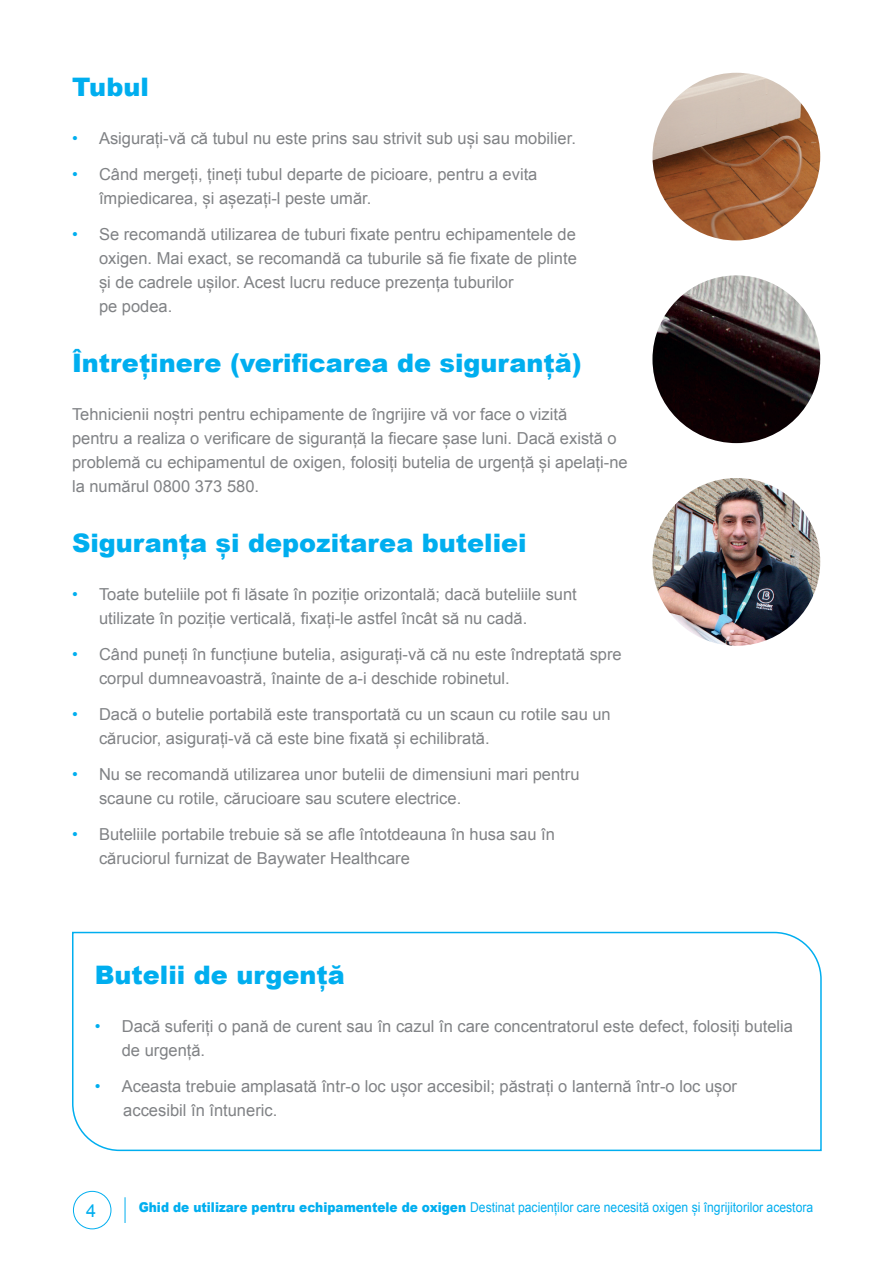
<style>
.page{position:relative;width:893px;height:1263px;background:#fff}
.page>*{position:absolute;margin:0;border:0;box-sizing:border-box;transform-origin:0 0}
.t1{font:900 25.5px "Arial";color:#00aeef}
.t2{font:18px "Arial";color:#00aeef}
.t3{font:16.5px/24px "Arial";color:#808285}
.t4{font:13.5px "Arial";color:#00aeef;scale:.9 1}
.s1{color:#00aeef}
.s2{font-weight:900}
</style>
<div class="page">
<div style="left:73px;top:1191px;width:38px;height:38px;border:1px solid #00aeef;border-radius:50%"></div>
<svg style="left:125px;top:1197px;width:1px;height:26px"></svg>
<img style="left:652px;top:73px;width:168px;height:167px;border-radius:84px">
<img style="left:652px;top:275px;width:168px;height:168px;border-radius:84px">
<img style="left:652px;top:478px;width:168px;height:168px;border-radius:84px">
<svg style="left:72px;top:931px;width:750px;height:221px"></svg>
<h1 class="t1" style="left:72px;top:68px;width:78px">Tubul</h1>
<p class="t3" style="left:72px;top:126px;width:505px"><span class="s1">•</span> Asigurați-vă că tubul nu este prins sau strivit sub uși sau mobilier.</p>
<p class="t3" style="left:99px;top:162px;width:440px;text-indent:-27px"><span class="s1">•</span> Când mergeți, țineți tubul departe de picioare, pentru a evita împiedicarea, și așezați-l peste umăr.</p>
<p class="t3" style="left:99px;top:222px;width:479px;text-indent:-27px"><span class="s1">•</span> Se recomandă utilizarea de tuburi fixate pentru echipamentele de oxigen. Mai exact, se recomandă ca tuburile să fie fixate de plinte și de cadrele ușilor. Acest lucru reduce prezența tuburilor<br>pe podea.</p>
<h1 class="t1" style="left:72px;top:344px;width:511px">Întreținere (verificarea de siguranță)</h1>
<p class="t3" style="left:72px;top:402px;width:557px">Tehnicienii noștri pentru echipamente de îngrijire vă vor face o vizită<br>pentru a realiza o verificare de siguranță la fiecare șase luni. Dacă există o problemă cu echipamentul de oxigen, folosiți butelia de urgență și apelați-ne la numărul 0800 373 580.</p>
<h1 class="t1" style="left:72px;top:524px;width:456px">Siguranța și depozitarea buteliei</h1>
<p class="t3" style="left:99px;top:582px;width:479px;text-indent:-27px"><span class="s1">•</span> Toate buteliile pot fi lăsate în poziție orizontală; dacă buteliile sunt utilizate în poziție verticală, fixați-le astfel încât să nu cadă.</p>
<p class="t3" style="left:99px;top:642px;width:524px;text-indent:-27px"><span class="s1">•</span> Când puneți în funcțiune butelia, asigurați-vă că nu este îndreptată spre corpul dumneavoastră, înainte de a-i deschide robinetul.</p>
<p class="t3" style="left:99px;top:702px;width:513px;text-indent:-27px"><span class="s1">•</span> Dacă o butelie portabilă este transportată cu un scaun cu rotile sau un cărucior, asigurați-vă că este bine fixată și echilibrată.</p>
<p class="t3" style="left:99px;top:762px;width:482px;text-indent:-27px"><span class="s1">•</span> Nu se recomandă utilizarea unor butelii de dimensiuni mari pentru scaune cu rotile, cărucioare sau scutere electrice.</p>
<p class="t3" style="left:99px;top:822px;width:457px;text-indent:-27px"><span class="s1">•</span> Buteliile portabile trebuie să se afle întotdeauna în husa sau în căruciorul furnizat de Baywater Healthcare</p>
<h1 class="t1" style="left:95px;top:956px;width:251px">Butelii de urgență</h1>
<p class="t3" style="left:122px;top:1014px;width:673px;text-indent:-27px"><span class="s1">•</span> Dacă suferiți o pană de curent sau în cazul în care concentratorul este defect, folosiți butelia de urgență.</p>
<p class="t3" style="left:123px;top:1074px;width:615px;text-indent:-28px"><span class="s1">•</span> Aceasta trebuie amplasată într-o loc ușor accesibil; păstrați o lanternă într-o loc ușor accesibil în întuneric.</p>
<p class="t2" style="left:86px;top:1198px;width:12px">4</p>
<p class="t4" style="left:139px;top:1198px;width:751px"><span class="s2">Ghid de utilizare pentru echipamentele de oxigen</span> Destinat pacienților care necesită oxigen și îngrijitorilor acestora</p>
</div>
